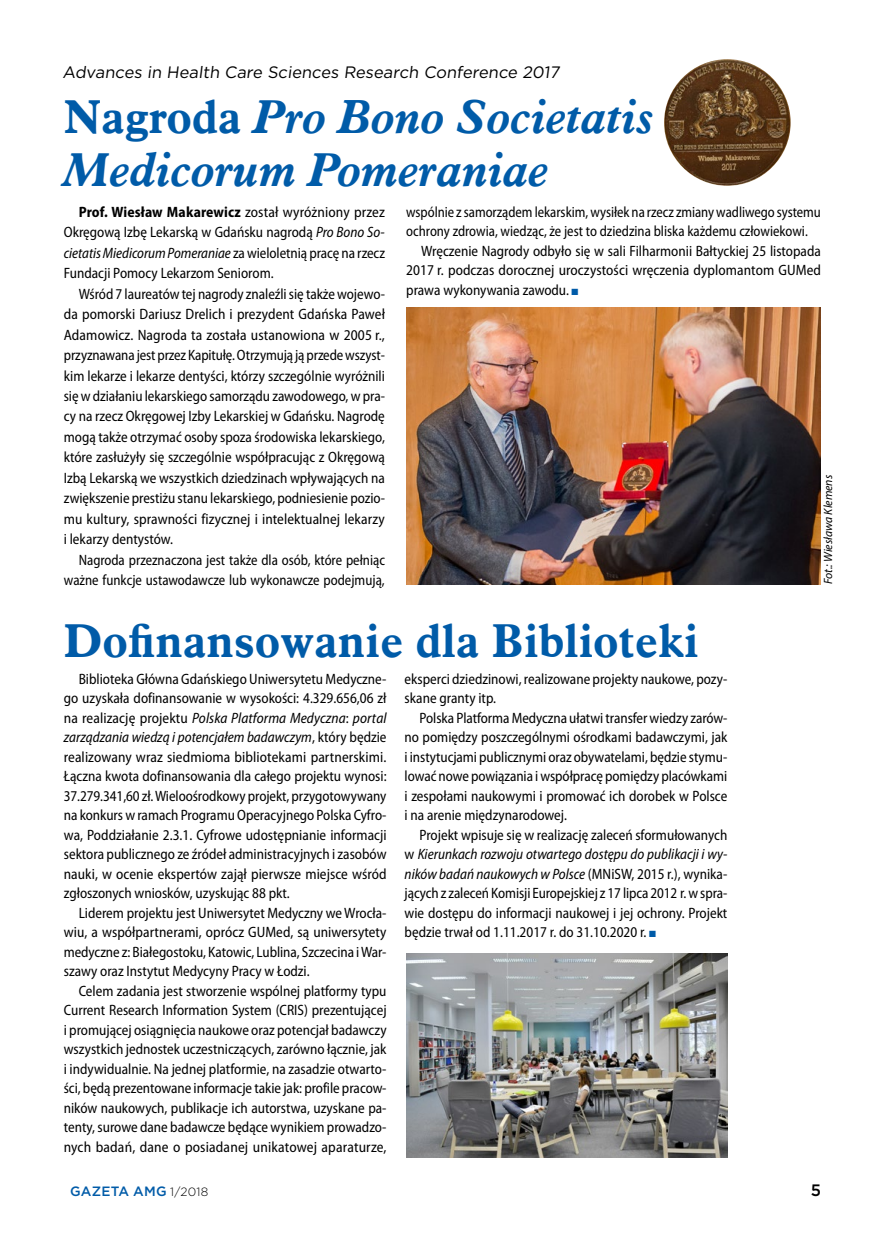
<style>
.page{position:relative;width:872px;height:1234px;background:#fff}
.page>*{position:absolute;margin:0;border:0;box-sizing:border-box;transform-origin:0 0}
.t1{font:italic 700 46.5px/52.5px "Aldine 721 EU";letter-spacing:.005em;color:#005ba8}
.t2{font:700 46.5px "Aldine 721 EU";letter-spacing:.005em;color:#005ba8}
.t3{font:16.5px "Gotham";color:#000}
.t4{font:500 16.5px "Gotham";color:#000}
.t5{font:semi-condensed 15px/19.5px "Myriad Pro";color:#000;text-align:justify;scale:.96 1}
.t6{font:semi-condensed 15px/19.5px "Myriad Pro";color:#000;text-align:justify;scale:.95 1}
.t7{font:semi-condensed 15px/20.5px "Myriad Pro";color:#000;text-align:justify}
.t8{font:semi-condensed 15px/20.5px "Myriad Pro";color:#000;text-align:right;scale:.93 1}
.t9{font:500 13.5px "Gotham";letter-spacing:.015em;color:#005ba8}
.t10{font:italic 12px "Myriad Pro";color:#000}
.s1{font-style:normal}
.s2{font-weight:700}
.s3{font-style:italic}
.s4{color:#005ba8}
.s5{font-weight:300;font-size:12px;color:#000}
</style>
<div class="page">
<img style="left:406px;top:307px;width:415px;height:277px">
<img style="left:406px;top:953px;width:321px;height:204px">
<img style="left:664px;top:59px;width:126px;height:127px;border-radius:63px">
<p class="t3" style="left:62px;top:61px;width:501px">Advances in Health Care Sciences Research Conference 2017</p>
<h1 class="t1" style="left:64px;top:91px;width:592px"><span class="s1">Nagroda</span> Pro Bono Societatis<br>Medicorum Pomeraniae</h1>
<p class="t7" style="left:64px;top:201px;width:323px;text-indent:15px"><span class="s2">Prof. Wiesław Makarewicz</span> został wyróżniony przez Okręgową Izbę Lekarską w Gdańsku nagrodą <span class="s3">Pro Bono So&shy;cietatis Miedicorum Pomeraniae</span> za wieloletnią pracę na rzecz Fundacji Pomocy Lekarzom Seniorom.</p>
<p class="t5" style="left:64px;top:283px;width:336px;line-height:20.5px;text-indent:15px">Wśród 7 laureatów tej nagrody znaleźli się także wojewo&shy;da pomorski Dariusz Drelich i prezydent Gdańska Paweł Adamowicz. Nagroda ta została ustanowiona w 2005 r., przyznawana jest przez Kapitułę. Otrzymują ją przede wszyst&shy;kim lekarze i lekarze dentyści, którzy szczególnie wyróżnili się w działaniu lekarskiego samorządu zawodowego, w pra&shy;cy na rzecz Okręgowej Izby Lekarskiej w Gdańsku. Nagrodę mogą także otrzymać osoby spoza środowiska lekarskiego, które zasłużyły się szczególnie współpracując z Okręgową Izbą Lekarską we wszystkich dziedzinach wpływających na zwiększenie prestiżu stanu lekarskiego, podniesienie pozio&shy;mu kultury, sprawności fizycznej i intelektualnej lekarzy i lekarzy dentystów.</p>
<p class="t8" style="left:64px;top:549px;width:347px">Nagroda przeznaczona jest także dla osób, które pełniąc ważne funkcje ustawodawcze lub wykonawcze podejmują,</p>
<p class="t8" style="left:406px;top:201px;width:447px">wspólnie z samorządem lekarskim, wysiłek na rzecz zmiany wadliwego systemu</p>
<p class="t8" style="left:406px;top:220px;width:433px">ochrony zdrowia, wiedząc, że jest to dziedzina bliska każdemu człowiekowi.</p>
<p class="t5" style="left:421px;top:240px;width:418px">Wręczenie Nagrody odbyło się w sali Filharmonii Bałtyckiej 25 listopada</p>
<p class="t7" style="left:406px;top:259px;width:416px">2017 r. podczas dorocznej uroczystości wręczenia dyplomantom GUMed</p>
<p class="t5" style="left:406px;top:279px;width:181px">prawa wykonywania zawodu. <span class="s4">■</span></p>
<p class="t10" style="left:820px;top:584px;width:111px;rotate:-90deg">Fot.: Wiesława Klemens</p>
<h1 class="t2" style="left:64px;top:612px;width:636px">Dofinansowanie dla Biblioteki</h1>
<p class="t5" style="left:64px;top:668px;width:338px;text-indent:15px">Biblioteka Główna Gdańskiego Uniwersytetu Medyczne&shy;go uzyskała dofinansowanie w wysokości: 4.329.656,06 zł na realizację projektu <span class="s3">Polska Platforma Medyczna</span>: <span class="s3">portal zarządzania wiedzą i potencjałem badawczym</span>, który będzie realizowany wraz siedmioma bibliotekami partnerskimi.<br>Łączna kwota dofinansowania dla całego projektu wynosi:<br>37.279.341,60 zł. Wieloośrodkowy projekt, przygotowywany na konkurs w ramach Programu Operacyjnego Polska Cyfro&shy;wa, Poddziałanie 2.3.1. Cyfrowe udostępnianie informacji sektora publicznego ze źródeł administracyjnych i zasobów nauki, w ocenie ekspertów zajął pierwsze miejsce wśród zgłoszonych wniosków, uzyskując 88 pkt.</p>
<p class="t5" style="left:64px;top:902px;width:338px;text-indent:15px">Liderem projektu jest Uniwersytet Medyczny we Wrocła&shy;wiu, a współpartnerami, oprócz GUMed, są uniwersytety medyczne z: Białegostoku, Katowic, Lublina, Szczecina i War&shy;szawy oraz Instytut Medycyny Pracy w Łodzi.</p>
<p class="t5" style="left:64px;top:980px;width:338px;text-indent:15px">Celem zadania jest stworzenie wspólnej platformy typu Current Research Information System (CRIS) prezentującej i promującej osiągnięcia naukowe oraz potencjał badawczy wszystkich jednostek uczestniczących, zarówno łącznie, jak i indywidualnie. Na jednej platformie, na zasadzie otwarto&shy;ści, będą prezentowane informacje takie jak: profile pracow&shy;ników naukowych, publikacje ich autorstwa, uzyskane pa&shy;tenty, surowe dane badawcze będące wynikiem prowadzo&shy;nych badań, dane o posiadanej unikatowej aparaturze,</p>
<p class="t5" style="left:404px;top:668px;width:338px">eksperci dziedzinowi, realizowane projekty naukowe, pozy&shy;skane granty itp.</p>
<p class="t6" style="left:404px;top:707px;width:341px;text-indent:15px">Polska Platforma Medyczna ułatwi transfer wiedzy zarów&shy;no pomiędzy poszczególnymi ośrodkami badawczymi, jak i instytucjami publicznymi oraz obywatelami, będzie stymu&shy;lować nowe powiązania i współpracę pomiędzy placówkami i zespołami naukowymi i promować ich dorobek w Polsce i na arenie międzynarodowej.</p>
<p class="t5" style="left:404px;top:824px;width:338px;text-indent:15px">Projekt wpisuje się w realizację zaleceń sformułowanych w <span class="s3">Kierunkach rozwoju otwartego dostępu do publikacji i wy&shy;ników badań naukowych w Polsce</span> (MNiSW, 2015 r.), wynika&shy;jących z zaleceń Komisji Europejskiej z 17 lipca 2012 r. w spra&shy;wie dostępu do informacji naukowej i jej ochrony. Projekt będzie trwał od 1.11.2017 r. do 31.10.2020 r. <span class="s4">■</span></p>
<p class="t9" style="left:70px;top:1182px;width:140px">GAZETA AMG <span class="s5">1/2018</span></p>
<p class="t4" style="left:810px;top:1179px;width:12px">5</p>
</div>
